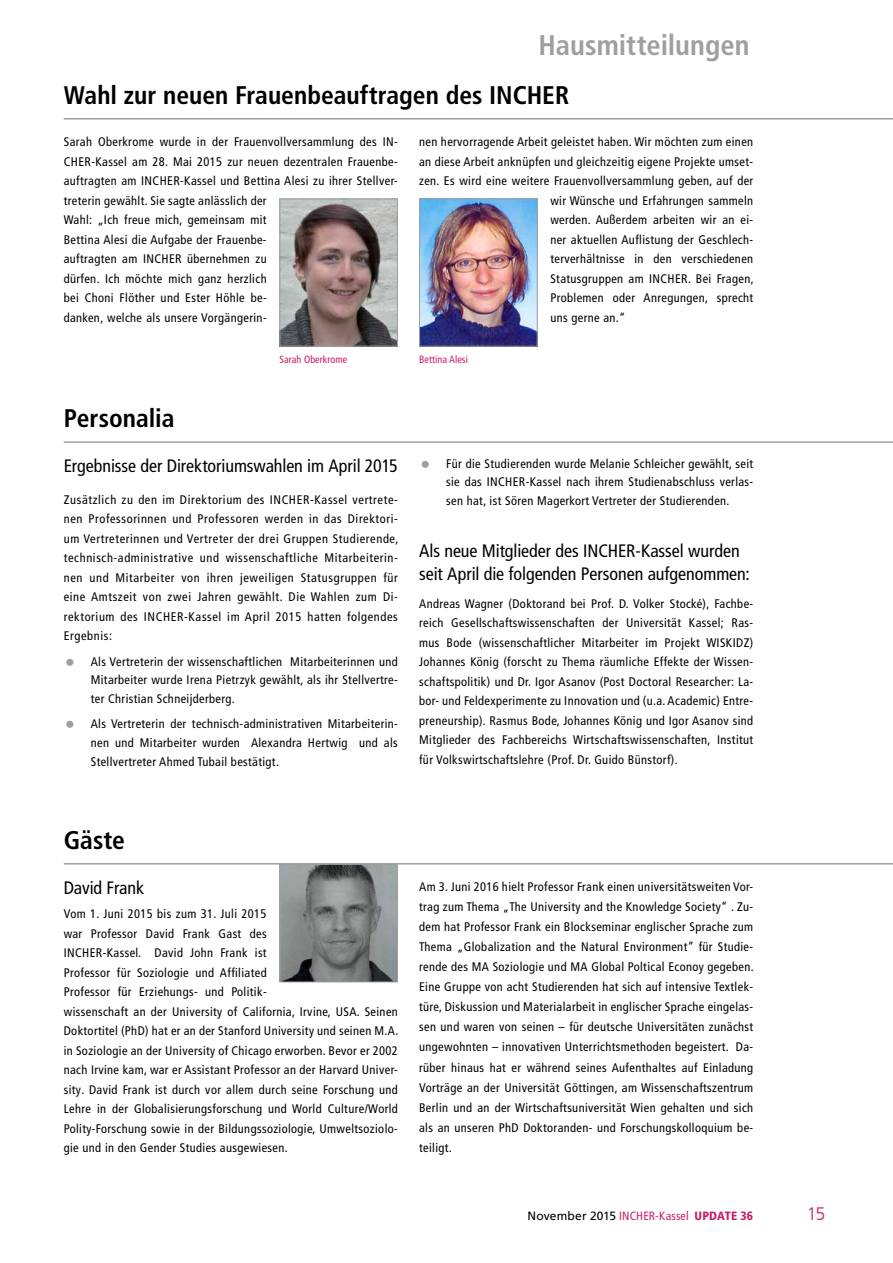
<style>
.page{position:relative;width:893px;height:1263px;background:#fff}
.page>*{position:absolute;margin:0;border:0;box-sizing:border-box;transform-origin:0 0}
.t1{font:700 condensed 28.5px "Frutiger LT Com";color:#9d9fa2}
.t2{font:700 condensed 25.5px "Frutiger LT Com";color:#000}
.t3{font:condensed 18px/22.5px "Frutiger LT Com";letter-spacing:-.005em;color:#000}
.t4{font:300 18px "Frutiger LT Com";color:#c81f66}
.t5{font:condensed 12.45px/19.5px "Frutiger LT Com";letter-spacing:.03em;color:#000;text-align:justify}
.t6{font:condensed 12px "Frutiger LT Com";letter-spacing:.015em;color:#c81f66}
.t7{font:condensed 10.5px "Frutiger LT Com";letter-spacing:.005em;color:#c81f66}
.s1{font-stretch:normal;color:#000}
.s2{font-weight:900}
</style>
<div class="page">
<hr style="left:64px;top:441px;width:829px;height:2px;background:#9d9fa2">
<hr style="left:64px;top:118px;width:829px;height:1px;background:#9d9fa2">
<img style="left:281px;top:866px;width:115px;height:114px">
<div style="left:279px;top:864px;width:119px;height:118px;border:1px solid #9d9fa2"></div>
<img style="left:281px;top:200px;width:115px;height:145px">
<div style="left:279px;top:198px;width:119px;height:149px;border:1px solid #9d9fa2"></div>
<img style="left:421px;top:201px;width:115px;height:144px">
<div style="left:419px;top:199px;width:119px;height:148px;border:1px solid #9d9fa2"></div>
<hr style="left:64px;top:863px;width:829px;height:1px;background:#9d9fa2">
<h1 class="t1" style="left:538px;top:28px;width:212px">Hausmitteilungen</h1>
<h2 class="t2" style="left:64px;top:80px;width:507px">Wahl zur neuen Frauenbeauftragen des INCHER</h2>
<p class="t5" style="left:419px;top:132px;width:336px">nen hervorragende Arbeit geleistet haben. Wir möchten zum einen</p>
<p class="t5" style="left:419px;top:152px;width:336px">an diese Arbeit anknüpfen und gleichzeitig eigene Projekte umset-</p>
<p class="t5" style="left:419px;top:171px;width:336px">zen. Es wird eine weitere Frauenvollversammlung geben, auf der</p>
<p class="t5" style="left:550px;top:191px;width:204px">wir Wünsche und Erfahrungen sammeln</p>
<p class="t5" style="left:550px;top:210px;width:204px">werden. Außerdem arbeiten wir an ei-</p>
<p class="t5" style="left:550px;top:230px;width:204px">ner aktuellen Auflistung der Geschlech-</p>
<p class="t5" style="left:550px;top:249px;width:204px">terverhältnisse in den verschiedenen</p>
<p class="t5" style="left:550px;top:269px;width:205px">Statusgruppen am INCHER. Bei Fragen,</p>
<p class="t5" style="left:550px;top:288px;width:204px">Problemen oder Anregungen, sprecht</p>
<p class="t5" style="left:550px;top:308px;width:77px">uns gerne an.“</p>
<p class="t5" style="left:64px;top:132px;width:336px;text-align:left">Sarah Oberkrome wurde in der Frauenvollversammlung des IN-CHER-Kassel am 28. Mai 2015 zur neuen dezentralen Frauenbe&shy;auftragten am INCHER-Kassel und Bettina Alesi zu ihrer Stellver&shy;treterin gewählt. Sie sagte anlässlich der<br>Wahl: „Ich freue mich, gemeinsam mit<br>Bettina Alesi die Aufgabe der Frauenbe-<br>auftragten am INCHER übernehmen zu<br>dürfen. Ich möchte mich ganz herzlich<br>bei Choni Flöther und Ester Höhle be-<br>danken, welche als unsere Vorgängerin-</p>
<h2 class="t2" style="left:64px;top:403px;width:112px">Personalia</h2>
<p class="t7" style="left:279px;top:353px;width:70px">Sarah Oberkrome</p>
<p class="t7" style="left:419px;top:353px;width:50px">Bettina Alesi</p>
<h3 class="t3" style="left:64px;top:454px;width:336px">Ergebnisse der Direktoriumswahlen im April 2015</h3>
<p class="t5" style="left:64px;top:490px;width:336px">Zusätzlich zu den im Direktorium des INCHER-Kassel vertrete&shy;nen Professorinnen und Professoren werden in das Direktori&shy;um Vertreterinnen und Vertreter der drei Gruppen Studierende, technisch-administrative und wissenschaftliche Mitarbeiterin&shy;nen und Mitarbeiter von ihren jeweiligen Statusgruppen für eine Amtszeit von zwei Jahren gewählt. Die Wahlen zum Di&shy;rektorium des INCHER-Kassel im April 2015 hatten folgendes Ergebnis:</p>
<p class="t5" style="left:91px;top:652px;width:309px;line-height:18.8px">Als Vertreterin der wissenschaftlichen Mitarbeiterinnen und Mitarbeiter wurde Irena Pietrzyk gewählt, als ihr Stellvertre&shy;ter Christian Schneijderberg.</p>
<p class="t5" style="left:91px;top:714px;width:309px;line-height:18.8px">Als Vertreterin der technisch-administrativen Mitarbeiterin&shy;nen und Mitarbeiter wurden Alexandra Hertwig und als Stellvertreter Ahmed Tubail bestätigt.</p>
<p class="t5" style="left:446px;top:454px;width:309px;line-height:18.8px">Für die Studierenden wurde Melanie Schleicher gewählt, seit sie das INCHER-Kassel nach ihrem Studienabschluss verlas&shy;sen hat, ist Sören Magerkort Vertreter der Studierenden.</p>
<h3 class="t3" style="left:419px;top:540px;width:332px">Als neue Mitglieder des INCHER-Kassel wurden seit April die folgenden Personen aufgenommen:</h3>
<p class="t5" style="left:419px;top:594px;width:336px">Andreas Wagner (Doktorand bei Prof. D. Volker Stocké), Fachbe&shy;reich Gesellschaftswissenschaften der Universität Kassel; Ras&shy;mus Bode (wissenschaftlicher Mitarbeiter im Projekt WISKIDZ)<br>Johannes König (forscht zu Thema räumliche Effekte der Wissen&shy;schaftspolitik) und Dr. Igor Asanov (Post Doctoral Researcher: La&shy;bor- und Feldexperimente zu Innovation und (u.a. Academic) Entre&shy;preneurship). Rasmus Bode, Johannes König und Igor Asanov sind Mitglieder des Fachbereichs Wirtschaftswissenschaften, Institut für Volkswirtschaftslehre (Prof. Dr. Guido Bünstorf).</p>
<h2 class="t2" style="left:64px;top:824px;width:63px">Gäste</h2>
<h3 class="t3" style="left:64px;top:877px;width:82px">David Frank</h3>
<p class="t5" style="left:64px;top:904px;width:336px;text-align:left">Vom 1. Juni 2015 bis zum 31. Juli 2015<br>war Professor David Frank Gast des<br>INCHER-Kassel. David John Frank ist<br>Professor für Soziologie und Affiliated<br>Professor für Erziehungs- und Politik-<br>wissenschaft an der University of California, Irvine, USA. Seinen Doktortitel (PhD) hat er an der Stanford University und seinen M.A. in Soziologie an der University of Chicago erworben. Bevor er 2002 nach Irvine kam, war er Assistant Professor an der Harvard Univer&shy;sity. David Frank ist durch vor allem durch seine Forschung und Lehre in der Globalisierungsforschung und World Culture/World Polity-Forschung sowie in der Bildungssoziologie, Umweltsoziolo&shy;gie und in den Gender Studies ausgewiesen.</p>
<p class="t5" style="left:419px;top:877px;width:336px;line-height:20px">Am 3. Juni 2016 hielt Professor Frank einen universitätsweiten Vor&shy;trag zum Thema „The University and the Knowledge Society“ . Zu&shy;dem hat Professor Frank ein Blockseminar englischer Sprache zum Thema „Globalization and the Natural Environment” für Studie&shy;rende des MA Soziologie und MA Global Poltical Econoy gegeben.<br>Eine Gruppe von acht Studierenden hat sich auf intensive Textlek&shy;türe, Diskussion und Materialarbeit in englischer Sprache eingelas&shy;sen und waren von seinen – für deutsche Universitäten zunächst ungewohnten – innovativen Unterrichtsmethoden begeistert. Da&shy;rüber hinaus hat er während seines Aufenthaltes auf Einladung Vorträge an der Universität Göttingen, am Wissenschaftszentrum Berlin und an der Wirtschaftsuniversität Wien gehalten und sich als an unseren PhD Doktoranden- und Forschungskolloquium be&shy;teiligt.</p>
<p class="t6" style="left:528px;top:1208px;width:227px"><span class="s1">November 2015</span> INCHER-Kassel <span class="s2">UPDATE 36</span></p>
<h3 class="t4" style="left:807px;top:1203px;width:20px">15</h3>
</div>
